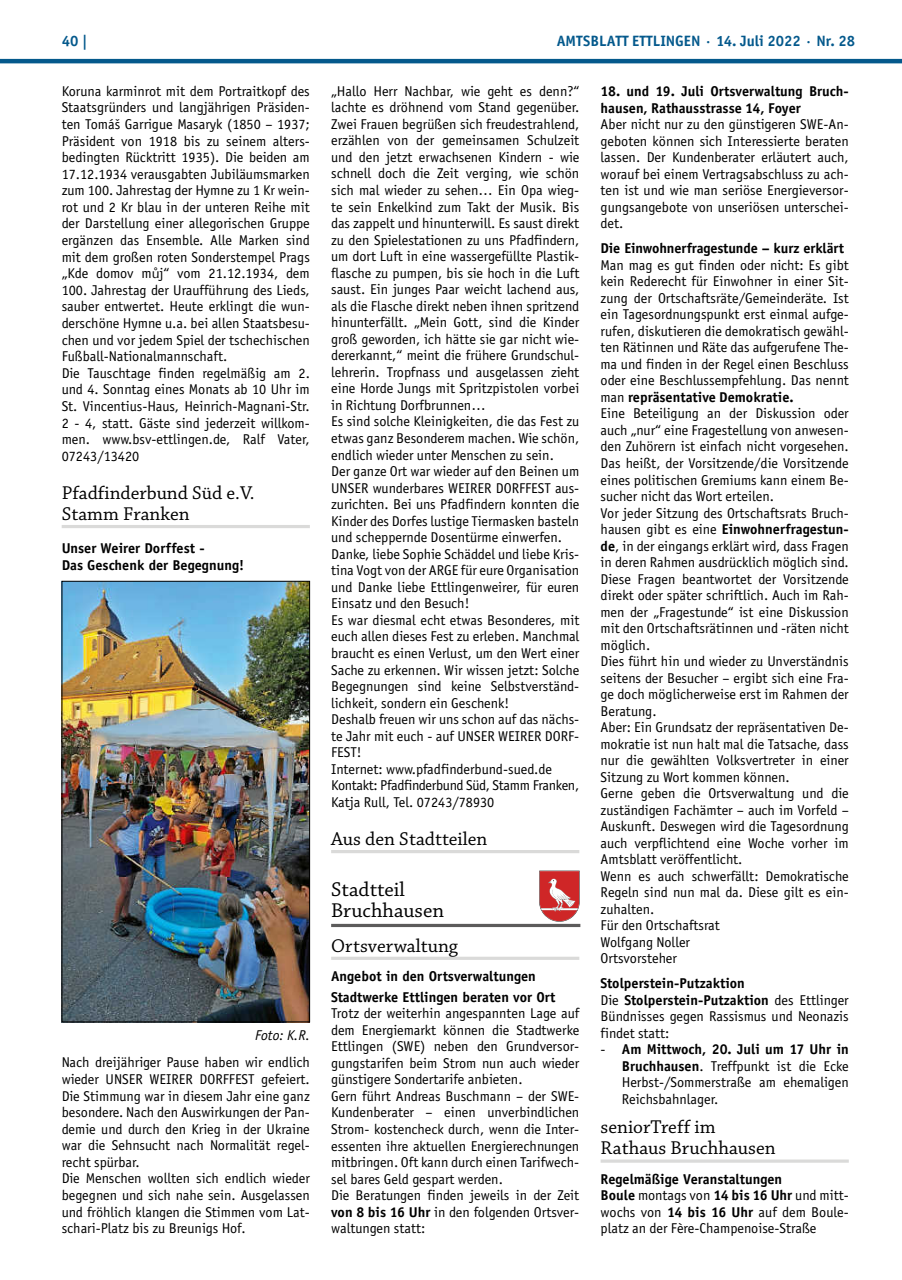
<style>
.page{position:relative;width:902px;height:1280px;background:#fff}
.page>*{position:absolute;margin:0;border:0;box-sizing:border-box;transform-origin:0 0}
.t1{font:21px/21px "Chaparral Pro";color:#000}
.t2{font:19.5px/21.1px "Chaparral Pro";color:#000}
.t3{font:700 15px "Officina Sans";color:#04598c}
.t4{font:14.25px/16.5px "Officina Sans";color:#000}
.t5{font:700 14.25px/16.6px "Officina Sans";color:#000}
.t6{font:italic 14.25px "Officina Sans";color:#000}
.s1{font-family:"Optima LH East A"}
.s2{font-weight:700}
</style>
<div class="page">
<hr style="left:0;top:59px;width:901px;height:4px;background:#04598c">
<hr style="left:62px;top:525px;width:248px;height:3px;background:#dadad9">
<img style="left:64px;top:583px;width:244px;height:437px">
<div style="left:62px;top:581px;width:248px;height:441px;border:1px solid #000"></div>
<hr style="left:331px;top:850px;width:248px;height:3px;background:#dadad9">
<hr style="left:331px;top:957px;width:248px;height:3px;background:#dadad9">
<hr style="left:331px;top:924px;width:249px;height:3px;background:#5c5b5b">
<svg style="left:539px;top:871px;width:40px;height:51px"></svg>
<hr style="left:600px;top:1159px;width:248px;height:4px;background:#e4e4e3">
<p class="t3" style="left:62px;top:32px;width:28px">40 |</p>
<p class="t3" style="left:556px;top:32px;width:300px">AMTSBLATT ETTLINGEN · 14. Juli 2022 · Nr. 28</p>
<p class="t4" style="left:62px;top:83px;width:250px">Koruna karminrot mit dem Portraitkopf des Staatsgründers und langjährigen Präsiden&shy;ten Tomáš Garrigue Masaryk (1850 – 1937; Präsident von 1918 bis zu seinem alters&shy;bedingten Rücktritt 1935). Die beiden am 17.12.1934 verausgabten Jubiläumsmarken zum 100. Jahrestag der Hymne zu 1 Kr wein&shy;rot und 2 Kr blau in der unteren Reihe mit der Darstellung einer allegorischen Gruppe ergänzen das Ensemble. Alle Marken sind mit dem großen roten Sonderstempel Prags „Kde domov m<span class="s1">ů</span>j“ vom 21.12.1934, dem 100. Jahrestag der Uraufführung des Lieds, sauber entwertet. Heute erklingt die wun&shy;derschöne Hymne u.a. bei allen Staatsbesu&shy;chen und vor jedem Spiel der tschechischen Fußball-Nationalmannschaft.<br>Die Tauschtage finden regelmäßig am 2. und 4. Sonntag eines Monats ab 10 Uhr im St. Vincentius-Haus, Heinrich-Magnani-Str.<br>2 - 4, statt. Gäste sind jederzeit willkom&shy;men. www.bsv-ettlingen.de, Ralf Vater, 07243/13420</p>
<h2 class="t2" style="left:62px;top:483px;width:194px">Pfadfinderbund Süd e.V.<br>Stamm Franken</h2>
<p class="t5" style="left:62px;top:540px;width:184px">Unser Weirer Dorffest -<br>Das Geschenk der Begegnung!</p>
<p class="t4" style="left:331px;top:83px;width:250px">„Hallo Herr Nachbar, wie geht es denn?“ lachte es dröhnend vom Stand gegenüber.<br>Zwei Frauen begrüßen sich freudestrahlend, erzählen von der gemeinsamen Schulzeit und den jetzt erwachsenen Kindern - wie schnell doch die Zeit verging, wie schön sich mal wieder zu sehen… Ein Opa wieg&shy;te sein Enkelkind zum Takt der Musik. Bis das zappelt und hinunterwill. Es saust direkt zu den Spielestationen zu uns Pfadfindern, um dort Luft in eine wassergefüllte Plastik&shy;flasche zu pumpen, bis sie hoch in die Luft saust. Ein junges Paar weicht lachend aus, als die Flasche direkt neben ihnen spritzend hinunterfällt. „Mein Gott, sind die Kinder groß geworden, ich hätte sie gar nicht wie&shy;dererkannt,“ meint die frühere Grundschul&shy;lehrerin. Tropfnass und ausgelassen zieht eine Horde Jungs mit Spritzpistolen vorbei in Richtung Dorfbrunnen…<br>Es sind solche Kleinigkeiten, die das Fest zu etwas ganz Besonderem machen. Wie schön, endlich wieder unter Menschen zu sein.<br>Der ganze Ort war wieder auf den Beinen um UNSER wunderbares WEIRER DORFFEST aus&shy;zurichten. Bei uns Pfadfindern konnten die Kinder des Dorfes lustige Tiermasken basteln und scheppernde Dosentürme einwerfen.<br>Danke, liebe Sophie Schäddel und liebe Kris&shy;tina Vogt von der ARGE für eure Organisation und Danke liebe Ettlingenweirer, für euren Einsatz und den Besuch!<br>Es war diesmal echt etwas Besonderes, mit euch allen dieses Fest zu erleben. Manchmal braucht es einen Verlust, um den Wert einer Sache zu erkennen. Wir wissen jetzt: Solche Begegnungen sind keine Selbstverständ&shy;lichkeit, sondern ein Geschenk!<br>Deshalb freuen wir uns schon auf das nächs&shy;te Jahr mit euch - auf UNSER WEIRER DORF-FEST!<br>Internet: www.pfadfinderbund-sued.de Kontakt: Pfadfinderbund Süd, Stamm Franken, Katja Rull, Tel. 07243/78930</p>
<h2 class="t2" style="left:331px;top:829px;width:158px">Aus den Stadtteilen</h2>
<h1 class="t1" style="left:331px;top:880px;width:115px">Stadtteil<br>Bruchhausen</h1>
<h2 class="t2" style="left:331px;top:936px;width:128px">Ortsverwaltung</h2>
<p class="t5" style="left:331px;top:965px;width:226px;line-height:20.9px">Angebot in den Ortsverwaltungen<br>Stadtwerke Ettlingen beraten vor Ort</p>
<p class="t4" style="left:331px;top:1005px;width:250px">Trotz der weiterhin angespannten Lage auf dem Energiemarkt können die Stadtwerke Ettlingen (SWE) neben den Grundversor&shy;gungstarifen beim Strom nun auch wieder günstigere Sondertarife anbieten.<br>Gern führt Andreas Buschmann – der SWE-Kundenberater – einen unverbindlichen Strom- kostencheck durch, wenn die Inter&shy;essenten ihre aktuellen Energierechnungen mitbringen. Oft kann durch einen Tarifwech&shy;sel bares Geld gespart werden.<br>Die Beratungen finden jeweils in der Zeit <span class="s2">von 8 bis 16 Uhr</span> in den folgenden Ortsver&shy;waltungen statt:</p>
<p class="t5" style="left:600px;top:83px;width:250px">18. und 19. Juli Ortsverwaltung Bruch&shy;hausen, Rathausstrasse 14, Foyer</p>
<p class="t4" style="left:600px;top:116px;width:250px;text-align:justify">Aber nicht nur zu den günstigeren SWE-An&shy;geboten können sich Interessierte beraten lassen. Der Kundenberater erläutert auch, worauf bei einem Vertragsabschluss zu ach&shy;ten ist und wie man seriöse Energieversor&shy;gungsangebote von unseriösen unterschei&shy;det.</p>
<p class="t5" style="left:600px;top:240px;width:245px">Die Einwohnerfragestunde – kurz erklärt</p>
<p class="t4" style="left:600px;top:257px;width:250px">Man mag es gut finden oder nicht: Es gibt kein Rederecht für Einwohner in einer Sit&shy;zung der Ortschaftsräte/Gemeinderäte. Ist ein Tagesordnungspunkt erst einmal aufge&shy;rufen, diskutieren die demokratisch gewähl&shy;ten Rätinnen und Räte das aufgerufene The&shy;ma und finden in der Regel einen Beschluss oder eine Beschlussempfehlung. Das nennt man <span class="s2">repräsentative Demokratie.<br></span>Eine Beteiligung an der Diskussion oder auch „nur“ eine Fragestellung von anwesen&shy;den Zuhörern ist einfach nicht vorgesehen.<br>Das heißt, der Vorsitzende/die Vorsitzende eines politischen Gremiums kann einem Be&shy;sucher nicht das Wort erteilen.<br>Vor jeder Sitzung des Ortschaftsrats Bruch&shy;hausen gibt es eine <span class="s2">Einwohnerfragestun&shy;de</span>, in der eingangs erklärt wird, dass Fragen in deren Rahmen ausdrücklich möglich sind.<br>Diese Fragen beantwortet der Vorsitzende direkt oder später schriftlich. Auch im Rah&shy;men der „Fragestunde“ ist eine Diskussion mit den Ortschaftsrätinnen und -räten nicht möglich.<br>Dies führt hin und wieder zu Unverständnis seitens der Besucher – ergibt sich eine Fra&shy;ge doch möglicherweise erst im Rahmen der Beratung.<br>Aber: Ein Grundsatz der repräsentativen De&shy;mokratie ist nun halt mal die Tatsache, dass nur die gewählten Volksvertreter in einer Sitzung zu Wort kommen können.<br>Gerne geben die Ortsverwaltung und die zuständigen Fachämter – auch im Vorfeld – Auskunft. Deswegen wird die Tagesordnung auch verpflichtend eine Woche vorher im Amtsblatt veröffentlicht.<br>Wenn es auch schwerfällt: Demokratische Regeln sind nun mal da. Diese gilt es ein&shy;zuhalten.<br>Für den Ortschaftsrat<br>Wolfgang Noller<br>Ortsvorsteher</p>
<p class="t4" style="left:600px;top:975px;width:250px"><span class="s2">Stolperstein-Putzaktion<br></span>Die <span class="s2">Stolperstein-Putzaktion</span> des Ettlinger<br>Bündnisses gegen Rassismus und Neonazis findet statt:</p>
<p class="t4" style="left:621px;top:1041px;width:228px;text-align:justify;text-indent:-21px">- <span class="s2">Am Mittwoch, 20. Juli um 17 Uhr in Bruchhausen</span>. Treffpunkt ist die Ecke Herbst-/Sommerstraße am ehemaligen Reichsbahnlager.</p>
<h2 class="t2" style="left:600px;top:1117px;width:176px">seniorTreff im<br>Rathaus Bruchhausen</h2>
<p class="t4" style="left:600px;top:1171px;width:250px"><span class="s2">Regelmäßige Veranstaltungen<br>Boule</span> montags von <span class="s2">14 bis 16 Uhr</span> und mitt&shy;wochs von <span class="s2">14 bis 16 Uhr</span> auf dem Boule&shy;platz an der Fère-Champenoise-Straße</p>
<p class="t6" style="left:255px;top:1027px;width:56px">Foto: K.R.</p>
<p class="t4" style="left:62px;top:1054px;width:250px">Nach dreijähriger Pause haben wir endlich wieder UNSER WEIRER DORFFEST gefeiert.<br>Die Stimmung war in diesem Jahr eine ganz besondere. Nach den Auswirkungen der Pan&shy;demie und durch den Krieg in der Ukraine war die Sehnsucht nach Normalität regel&shy;recht spürbar.<br>Die Menschen wollten sich endlich wieder begegnen und sich nahe sein. Ausgelassen und fröhlich klangen die Stimmen vom Lat&shy;schari-Platz bis zu Breunigs Hof.</p>
</div>
